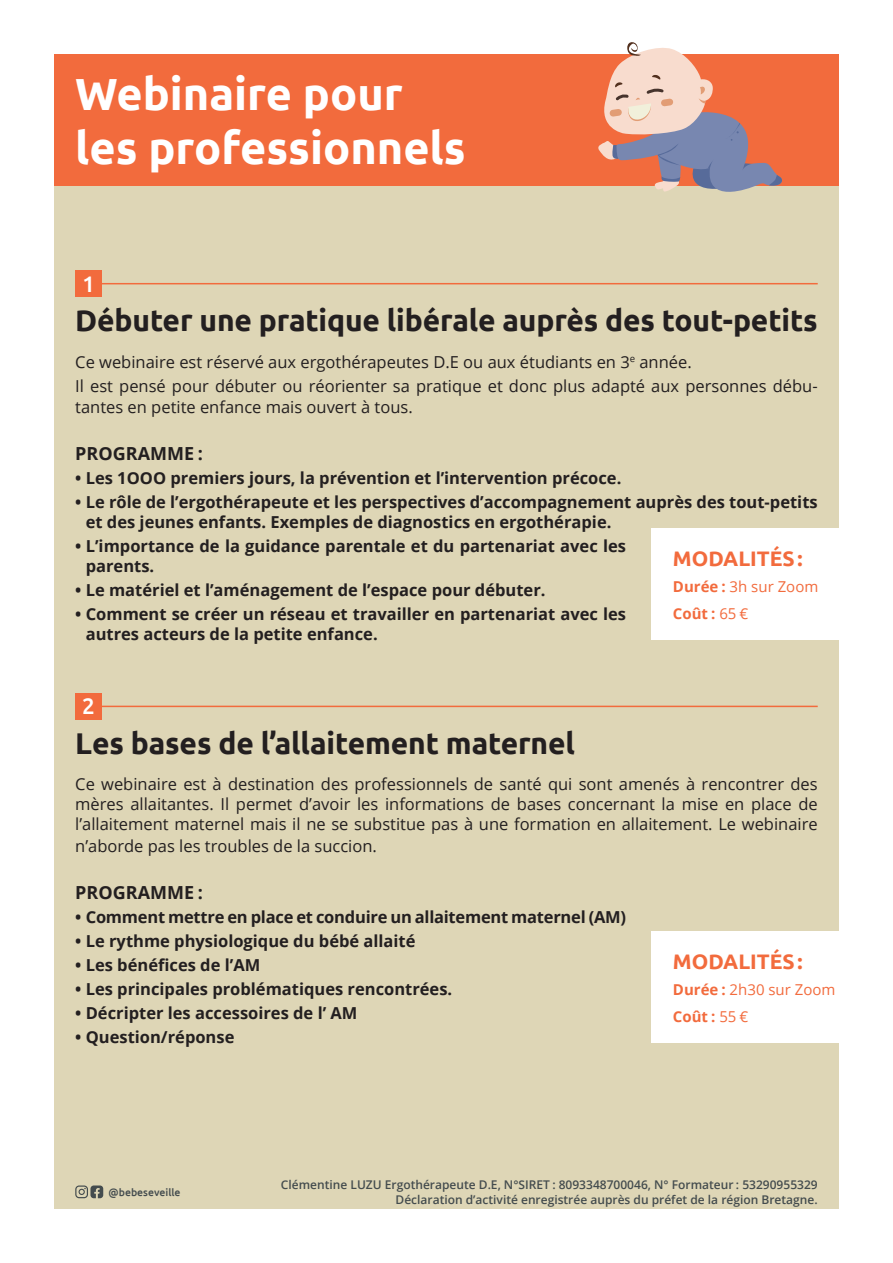
<style>
.page{position:relative;width:893px;height:1263px;background:#fff}
.page>*{position:absolute;margin:0;border:0;box-sizing:border-box;transform-origin:0 0}
.t1{font:700 45px/54px "Ubuntu";color:#fff}
.t2{font:700 30px "Ubuntu";letter-spacing:-.005em;color:#231f20}
.t3{font:500 22.5px "Ubuntu";color:#fff}
.t4{font:700 21px "Ubuntu";color:#f26b3d}
.t5{font:700 18px "Open Sans";color:#231f20}
.t6{font:700 16.5px/19.8px "Open Sans";color:#231f20}
.t7{font:16.5px/19.8px "Open Sans";color:#231f20}
.t8{font:15px/26.5px "Open Sans";color:#f26b3d}
.t9{font:600 12px/14.4px "Open Sans";color:#444c4e;text-align:right}
.t10{font:500 10.5px "Ubuntu";color:#444c4e}
.s1{font-weight:700}
</style>
<div class="page">
<div style="left:54px;top:54px;width:785px;height:1155px;background:#ded6b6"></div>
<svg style="left:75px;top:1185px;width:28px;height:13px"></svg>
<div style="left:54px;top:54px;width:785px;height:131px;background:#f26b3d"></div>
<svg style="left:596px;top:42px;width:188px;height:150px"></svg>
<div style="left:652px;top:528px;width:241px;height:112px;background:#fff"></div>
<div style="left:652px;top:931px;width:241px;height:112px;background:#fff"></div>
<div style="left:75px;top:270px;width:27px;height:27px;background:#f26b3d"></div>
<hr style="left:88px;top:283px;width:730px;height:1px;background:#f26b3d">
<div style="left:75px;top:693px;width:27px;height:26px;background:#f26b3d"></div>
<hr style="left:88px;top:706px;width:730px;height:1px;background:#f26b3d">
<h1 class="t1" style="left:75px;top:67px;width:392px">Webinaire pour les professionnels</h1>
<h3 class="t3" style="left:82px;top:269px;width:14px">1</h3>
<h2 class="t2" style="left:75px;top:302px;width:744px">Débuter une pratique libérale auprès des tout-petits</h2>
<p class="t7" style="left:75px;top:349px;width:744px;line-height:24px">Ce webinaire est réservé aux ergothérapeutes D.E ou aux étudiants en 3<sup>e</sup> année.<br>Il est pensé pour débuter ou réorienter sa pratique et donc plus adapté aux personnes débu-</p>
<p class="t7" style="left:75px;top:397px;width:339px">tantes en petite enfance mais ouvert à tous.</p>
<p class="t5" style="left:75px;top:441px;width:129px">PROGRAMME :</p>
<p class="t6" style="left:75px;top:468px;width:548px">• Les 1OOO premiers jours, la prévention et l’intervention précoce.</p>
<p class="t6" style="left:86px;top:492px;width:733px;text-indent:-10px">• Le rôle de l’ergothérapeute et les perspectives d’accompagnement auprès des tout-petits et des jeunes enfants. Exemples de diagnostics en ergothérapie.</p>
<p class="t6" style="left:86px;top:536px;width:542px;text-indent:-10px">• L’importance de la guidance parentale et du partenariat avec les parents.</p>
<p class="t6" style="left:75px;top:580px;width:472px">• Le matériel et l’aménagement de l’espace pour débuter.</p>
<p class="t6" style="left:86px;top:604px;width:542px;text-indent:-10px">• Comment se créer un réseau et travailler en partenariat avec les autres acteurs de la petite enfance.</p>
<p class="t4" style="left:673px;top:546px;width:131px">MODALITÉS:</p>
<p class="t8" style="left:673px;top:573px;width:147px"><span class="s1">Durée :</span> 3h sur Zoom<br><span class="s1">Coût :</span> 65 €</p>
<h3 class="t3" style="left:82px;top:692px;width:14px">2</h3>
<h2 class="t2" style="left:75px;top:725px;width:501px">Les bases de l’allaitement maternel</h2>
<p class="t7" style="left:75px;top:774px;width:744px;text-align:justify">Ce webinaire est à destination des professionnels de santé qui sont amenés à rencontrer des mères allaitantes. Il permet d’avoir les informations de bases concernant la mise en place de l’allaitement maternel mais il ne se substitue pas à une formation en allaitement. Le webinaire</p>
<p class="t7" style="left:75px;top:835px;width:303px">n’aborde pas les troubles de la succion.</p>
<p class="t5" style="left:75px;top:879px;width:129px">PROGRAMME :</p>
<p class="t6" style="left:75px;top:906px;width:552px">• Comment mettre en place et conduire un allaitement maternel (AM)</p>
<p class="t6" style="left:75px;top:930px;width:342px">• Le rythme physiologique du bébé allaité</p>
<p class="t6" style="left:75px;top:954px;width:187px">• Les bénéfices de l’AM</p>
<p class="t6" style="left:75px;top:978px;width:379px">• Les principales problématiques rencontrées.</p>
<p class="t6" style="left:75px;top:1003px;width:284px">• Décripter les accessoires de l’ AM</p>
<p class="t6" style="left:75px;top:1027px;width:161px">• Question/réponse</p>
<p class="t4" style="left:673px;top:948px;width:131px">MODALITÉS:</p>
<p class="t8" style="left:673px;top:976px;width:164px"><span class="s1">Durée :</span> 2h30 sur Zoom<br><span class="s1">Coût :</span> 55 €</p>
<p class="t10" style="left:109px;top:1185px;width:74px">@bebeseveille</p>
<p class="t9" style="left:281px;top:1177px;width:538px">Clémentine LUZU Ergothérapeute D.E, N°SIRET : 8093348700046, N° Formateur : 53290955329<br>Déclaration d’activité enregistrée auprès du préfet de la région Bretagne.</p>
</div>
